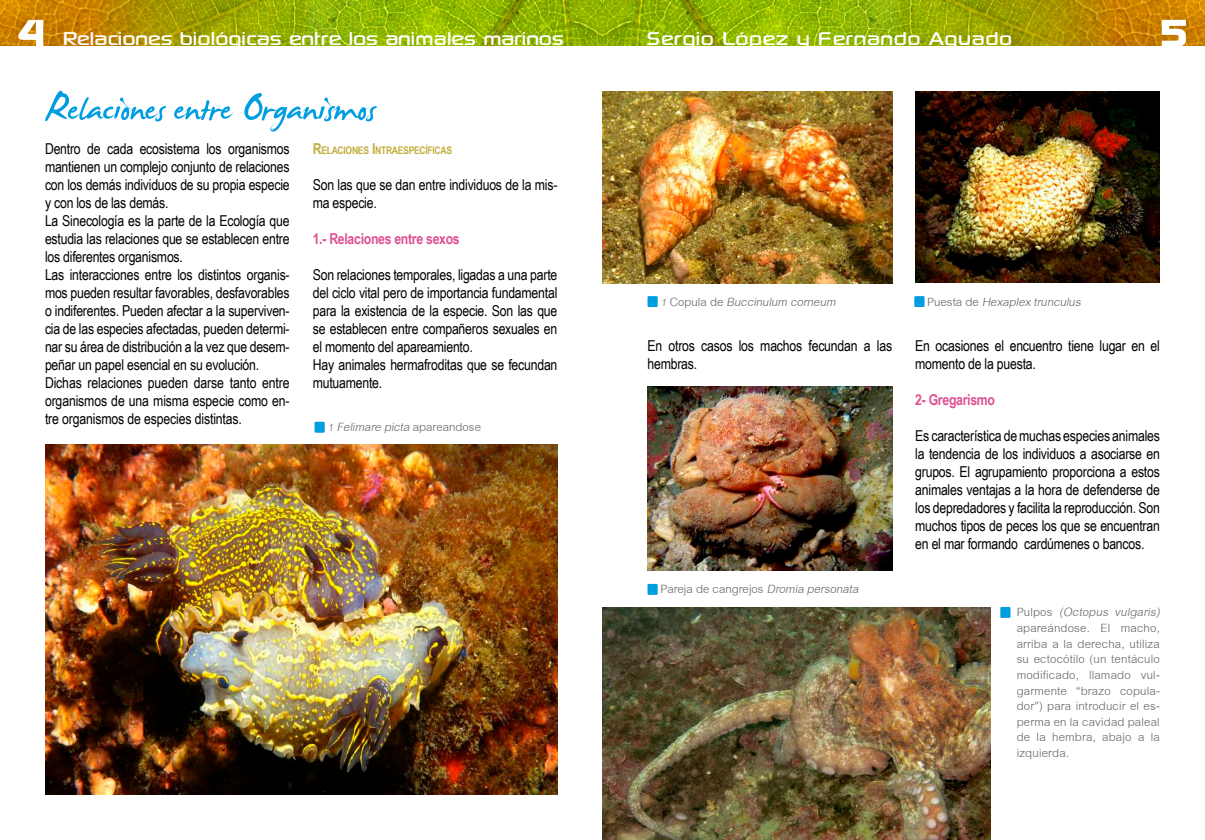
<style>
.page{position:relative;width:1205px;height:840px;background:#fff}
.page>*{position:absolute;margin:0;border:0;box-sizing:border-box;transform-origin:0 0}
.t1{font:56.25px "James Fajardo";letter-spacing:-.01em;color:#009de0}
.t2{font:50px "Sony Sketch EF";color:#fff}
.t3{font:26.25px "Sony Sketch EF";letter-spacing:-.02em;color:#fff}
.t4{font:26.25px "Sony Sketch EF";color:#fff}
.t5{font:17.5px/15.6px "Cordia New";letter-spacing:.01em;color:#636467}
.t6{font:italic 17.5px "Cordia New";color:#636467}
.t7{font:15px/18px "Arial Narrow";letter-spacing:-.015em;color:#000}
.t8{font:700 15px "Arial Narrow";letter-spacing:-.02em;color:#de5391}
.t9{font:700 10.5px "Arial Narrow";letter-spacing:-.03em;color:#c2ae3a}
.s1{font-size:50px}
.s2{font-size:15px}
.s3{font-style:normal}
.s4{font-style:italic}
</style>
<div class="page">
<img style="left:0;top:0;width:97px;height:45px">
<img style="left:97px;top:0;width:801px;height:45px">
<img style="left:898px;top:0;width:307px;height:45px">
<svg style="left:16px;top:19px;width:28px;height:27px"></svg>
<svg style="left:1160px;top:19px;width:27px;height:27px"></svg>
<img style="left:45px;top:445px;width:512px;height:350px">
<div style="left:314px;top:422px;width:11px;height:11px;background:#009de0"></div>
<img style="left:602px;top:91px;width:290px;height:192px">
<div style="left:647px;top:296px;width:11px;height:11px;background:#009de0"></div>
<img style="left:647px;top:387px;width:245px;height:183px">
<div style="left:647px;top:584px;width:11px;height:11px;background:#009de0"></div>
<img style="left:602px;top:607px;width:388px;height:233px">
<img style="left:915px;top:91px;width:245px;height:192px">
<div style="left:914px;top:296px;width:10px;height:11px;background:#009de0"></div>
<div style="left:1000px;top:607px;width:10px;height:11px;background:#009de0"></div>
<h3 class="t3" style="left:17px;top:24px;width:548px"><span class="s1">4</span> Relaciones biológicas entre los animales marinos</h3>
<h3 class="t4" style="left:647px;top:24px;width:367px">Sergio López y Fernando Aguado</h3>
<h2 class="t2" style="left:1159px;top:5px;width:31px">5</h2>
<h1 class="t1" style="left:45px;top:80px;width:332px">Relaciones entre Organismos</h1>
<p class="t7" style="left:45px;top:139px;width:246px">Dentro de cada ecosistema los organismos mantienen un complejo conjunto de relaciones con los demás individuos de su propia especie y con los de las demás.<br>La Sinecología es la parte de la Ecología que estudia las relaciones que se establecen entre los diferentes organismos.<br>Las interacciones entre los distintos organis&shy;mos pueden resultar favorables, desfavorables o indiferentes. Pueden afectar a la superviven&shy;cia de las especies afectadas, pueden determi&shy;nar su área de distribución a la vez que desem&shy;peñar un papel esencial en su evolución.<br>Dichas relaciones pueden darse tanto entre organismos de una misma especie como en&shy;tre organismos de especies distintas.</p>
<p class="t9" style="left:313px;top:142px;width:141px"><span class="s2">R</span>ELACIONES <span class="s2">I</span> NTRAESPECÍFICAS</p>
<p class="t7" style="left:313px;top:175px;width:246px">Son las que se dan entre individuos de la mis&shy;ma especie.</p>
<p class="t8" style="left:313px;top:227px;width:149px">1.- Relaciones entre sexos</p>
<p class="t7" style="left:313px;top:265px;width:246px">Son relaciones temporales, ligadas a una parte del ciclo vital pero de importancia fundamental para la existencia de la especie. Son las que se establecen entre compañeros sexuales en el momento del apareamiento.<br>Hay animales hermafroditas que se fecundan mutuamente.</p>
<p class="t6" style="left:327px;top:415px;width:155px">1Felimarepicta<span class="s3">a p a re a n d o s e</span></p>
<p class="t6" style="left:660px;top:290px;width:181px">1<span class="s3">C o p u l a d e</span> Buccinulum corneum</p>
<p class="t6" style="left:927px;top:290px;width:159px"><span class="s3">P u e s ta d e</span> Hexaplextrunculus</p>
<p class="t7" style="left:647px;top:336px;width:246px">En otros casos los machos fecundan a las hembras.</p>
<p class="t7" style="left:915px;top:336px;width:246px">En ocasiones el encuentro tiene lugar en el momento de la puesta.</p>
<p class="t8" style="left:915px;top:388px;width:81px">2- Gregarismo</p>
<p class="t7" style="left:915px;top:426px;width:246px;text-align:justify">Es característica de muchas especies animales la tendencia de los individuos a asociarse en grupos. El agrupamiento proporciona a estos animales ventajas a la hora de defenderse de los depredadores y facilita la reproducción. Son muchos tipos de peces los que se encuentran en el mar formando cardúmenes o bancos.</p>
<p class="t5" style="left:660px;top:582px;width:204px">Pareja de cangrejos <span class="s4">Dromiapersonata</span></p>
<p class="t5" style="left:1016px;top:605px;width:149px">P u l p o s <span class="s4">(Octopus vulgaris) </span>apareándose. El macho, arriba a la derecha, utiliza su ectocótilo (un tentáculo modificado, llamado vul&shy;garmente “brazo copula&shy;dor”) para introducir el es&shy;perma en la cavidad paleal de la hembra, abajo a la izquierda.</p>
</div>
